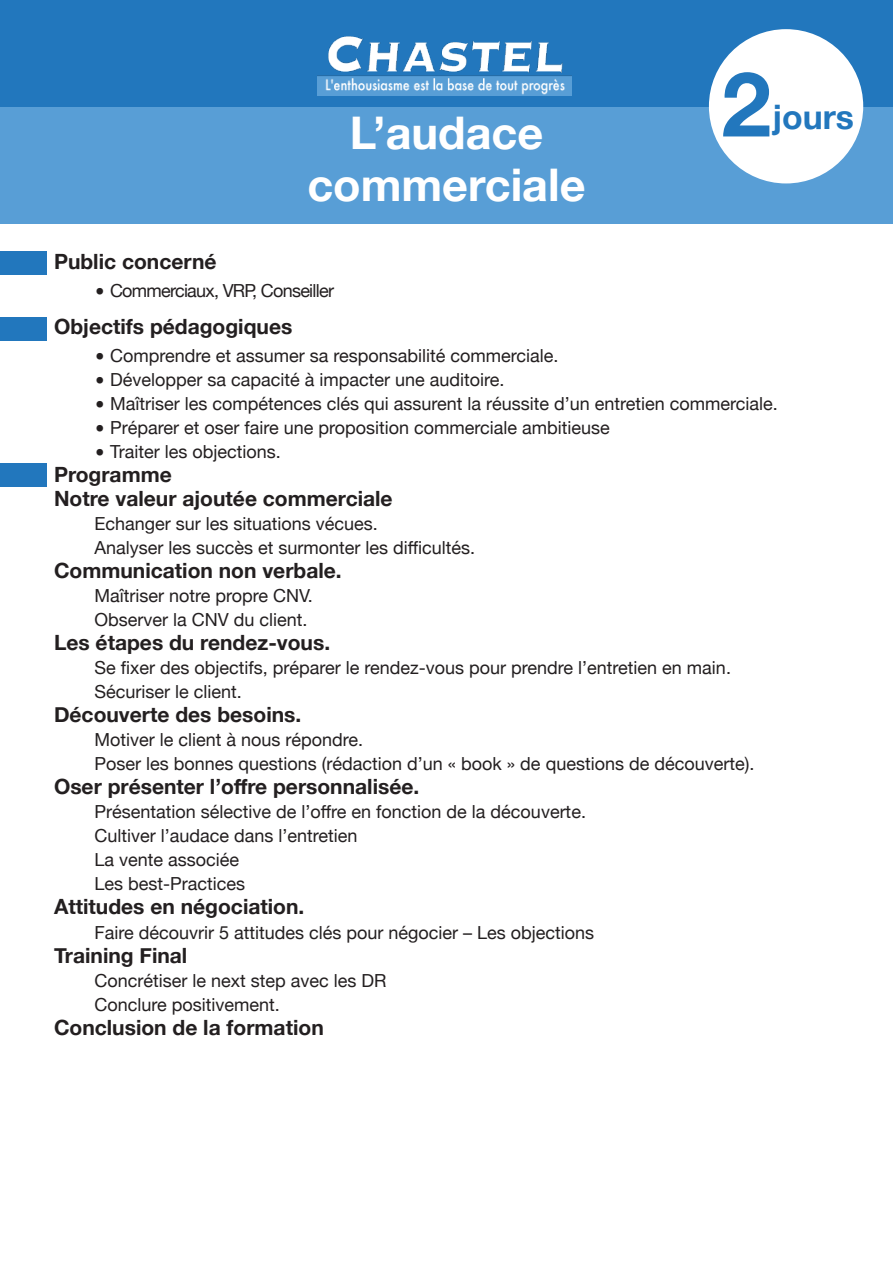
<style>
.page{position:relative;width:893px;height:1263px;background:#fff}
.page>*{position:absolute;margin:0;border:0;box-sizing:border-box;transform-origin:0 0}
.t1{font:700 90px "Helvetica Neue";color:#2277bd}
.t2{font:700 45px/52.5px "Helvetica Neue";color:#fff;text-align:center}
.t3{font:700 33.75px "Helvetica Neue";color:#2277bd}
.t4{font:700 21px/24px "Helvetica Neue";color:#231f20}
.t5{font:18px "Helvetica Neue";color:#231f20}
.t6{font:18px "Helvetica Neue";letter-spacing:-.04em;color:#231f20}
.s1{font-size:30px}
</style>
<div class="page">
<div style="left:0;top:0;width:893px;height:165px;background:#2277bd"></div>
<div style="left:0;top:107px;width:893px;height:116px;background:#589ed6"></div>
<div style="left:709px;top:29px;width:154px;height:154px;background:#fff;border-radius:50%"></div>
<img style="left:318px;top:36px;width:253px;height:60px">
<div style="left:0;top:463px;width:47px;height:24px;background:#2277bd"></div>
<div style="left:0;top:251px;width:47px;height:23px;background:#2277bd"></div>
<div style="left:0;top:317px;width:47px;height:23px;background:#2277bd"></div>
<p class="t2" style="left:307px;top:108px;width:280px">L’audace commerciale</p>
<p class="t1" style="left:721px;top:34px;width:52px">2</p>
<p class="t3" style="left:773px;top:90px;width:83px">jours</p>
<p class="t4" style="left:54px;top:250px;width:164px">Public concerné</p>
<p class="t6" style="left:94px;top:278px;width:241px"><span class="s1">•</span> Commerciaux, VRP, Conseiller</p>
<p class="t4" style="left:54px;top:315px;width:240px">Objectifs pédagogiques</p>
<p class="t5" style="left:94px;top:343px;width:465px"><span class="s1">•</span> Comprendre et assumer sa responsabilité commerciale.</p>
<p class="t5" style="left:94px;top:367px;width:411px"><span class="s1">•</span> Développer sa capacité à impacter une auditoire.</p>
<p class="t5" style="left:94px;top:391px;width:685px"><span class="s1">•</span> Maîtriser les compétences clés qui assurent la réussite d’un entretien commerciale.</p>
<p class="t5" style="left:94px;top:415px;width:517px"><span class="s1">•</span> Préparer et oser faire une proposition commerciale ambitieuse</p>
<p class="t5" style="left:94px;top:439px;width:188px"><span class="s1">•</span> Traiter les objections.</p>
<p class="t4" style="left:54px;top:463px;width:340px">Programme<br>Notre valeur ajoutée commerciale</p>
<p class="t5" style="left:94px;top:511px;width:285px">Echanger sur les situations vécues.</p>
<p class="t5" style="left:94px;top:535px;width:382px">Analyser les succès et surmonter les difficultés.</p>
<p class="t4" style="left:54px;top:559px;width:289px">Communication non verbale.</p>
<p class="t5" style="left:94px;top:583px;width:220px">Maîtriser notre propre CNV.</p>
<p class="t5" style="left:94px;top:607px;width:215px">Observer la CNV du client.</p>
<p class="t4" style="left:54px;top:631px;width:278px">Les étapes du rendez-vous.</p>
<p class="t5" style="left:94px;top:655px;width:638px">Se fixer des objectifs, préparer le rendez-vous pour prendre l’entretien en main.</p>
<p class="t5" style="left:94px;top:679px;width:149px">Sécuriser le client.</p>
<p class="t4" style="left:54px;top:703px;width:249px">Découverte des besoins.</p>
<p class="t5" style="left:94px;top:727px;width:270px">Motiver le client à nous répondre.</p>
<p class="t5" style="left:94px;top:751px;width:661px">Poser les bonnes questions (rédaction d’un « book » de questions de découverte).</p>
<p class="t4" style="left:54px;top:775px;width:367px">Oser présenter l’offre personnalisée.</p>
<p class="t5" style="left:94px;top:799px;width:493px">Présentation sélective de l’offre en fonction de la découverte.</p>
<p class="t5" style="left:94px;top:823px;width:265px">Cultiver l’audace dans l’entretien</p>
<p class="t5" style="left:94px;top:847px;width:146px">La vente associée</p>
<p class="t5" style="left:94px;top:871px;width:152px">Les best-Practices</p>
<p class="t4" style="left:54px;top:895px;width:252px">Attitudes en négociation.</p>
<p class="t5" style="left:94px;top:919px;width:501px">Faire découvrir 5 attitudes clés pour négocier – Les objections</p>
<p class="t4" style="left:54px;top:943px;width:135px">Training Final</p>
<p class="t5" style="left:94px;top:967px;width:294px">Concrétiser le next step avec les DR</p>
<p class="t5" style="left:94px;top:991px;width:187px">Conclure positivement.</p>
<p class="t4" style="left:54px;top:1015px;width:271px">Conclusion de la formation</p>
</div>
